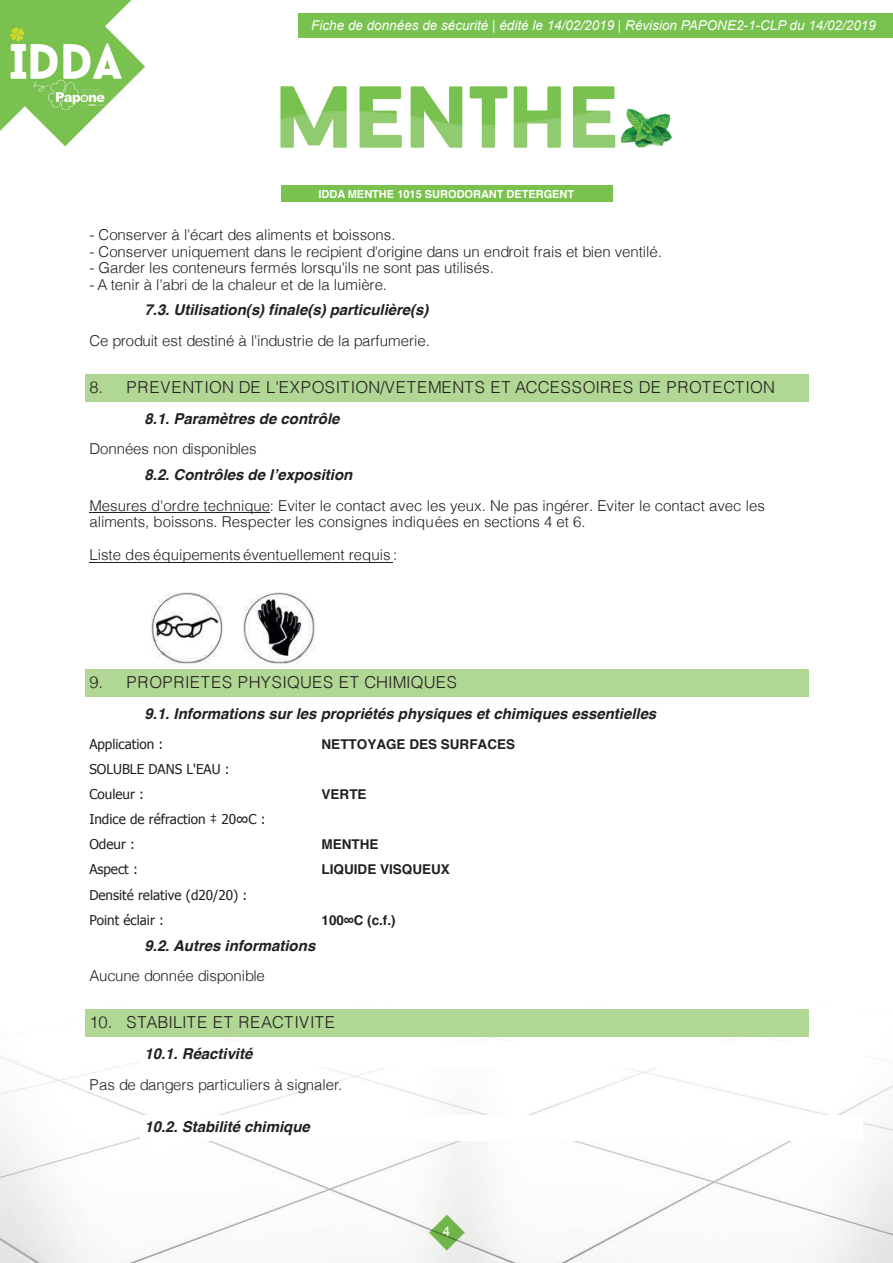
<style>
.page{position:relative;width:893px;height:1263px;background:#fff}
.page>*{position:absolute;margin:0;border:0;box-sizing:border-box;transform-origin:0 0}
.t1{font:300 16.5px "Helvetica";letter-spacing:.055em;color:#231f20}
.t2{font:300 16.5px "Helvetica";letter-spacing:.03em;color:#231f20}
.t3{font:300 16.5px "Helvetica";letter-spacing:.005em;color:#231f20}
.t4{font:300 15px/30.5px "Helvetica";color:#231f20}
.t5{font:italic 700 15px/30.6px "Helvetica";color:#231f20}
.t6{font:13.5px/25.2px "Tahoma";color:#231f20}
.t7{font:italic 13.5px "Arial";color:#fff}
.t8{font:700 13.5px "Helvetica";color:#231f20}
.t9{font:13.5px "Arial";color:#fff}
.t10{font:700 11.1px "Helvetica";color:#fff}
.s1{font-weight:300;font-style:normal}
.s2{font-weight:700;font-style:italic}
</style>
<div class="page">
<img style="left:0;top:1009px;width:893px;height:254px">
<div style="left:85px;top:375px;width:724px;height:27px;background:#b0d794"></div>
<hr style="left:89px;top:512px;width:181px;height:1px;background:#231f20">
<hr style="left:89px;top:562px;width:64px;height:1px;background:#231f20">
<hr style="left:162px;top:562px;width:81px;height:1px;background:#231f20">
<hr style="left:251px;top:562px;width:142px;height:1px;background:#231f20">
<img style="left:151px;top:592px;width:72px;height:71px">
<img style="left:244px;top:592px;width:71px;height:71px">
<div style="left:85px;top:669px;width:724px;height:27px;background:#b0d794"></div>
<div style="left:85px;top:1010px;width:724px;height:27px;background:#b0d794"></div>
<div style="left:140px;top:1042px;width:723px;height:26px;background:#fff"></div>
<div style="left:140px;top:1115px;width:723px;height:26px;background:#fff"></div>
<div style="left:281px;top:186px;width:331px;height:16px;background:#7ac24e"></div>
<img style="left:0;top:0;width:145px;height:147px">
<img style="left:280px;top:86px;width:393px;height:62px">
<img style="left:403px;top:1192px;width:87px;height:71px">
<div style="left:298px;top:13px;width:595px;height:25px;background:#78c250"></div>
<p class="t7" style="left:311px;top:17px;width:566px">Fiche de données de sécurité | édité le 14/02/2019 | Révision PAPONE2-1-CLP du 14/02/2019</p>
<p class="t10" style="left:319px;top:185px;width:257px">IDDA MENTHE 1015 SURODORANT DETERGENT</p>
<p class="t4" style="left:89px;top:218px;width:308px">- Conserver à l'écart des aliments et boissons.</p>
<p class="t4" style="left:89px;top:235px;width:574px">- Conserver uniquement dans le recipient d'origine dans un endroit frais et bien ventilé.</p>
<p class="t4" style="left:89px;top:252px;width:406px">- Garder les conteneurs fermés lorsqu'ils ne sont pas utilisés.</p>
<p class="t5" style="left:145px;top:272px;width:285px;line-height:25.8px;text-indent:-55px"><span class="s1">- A tenir à l'abri de la chaleur et de la lumière.<br></span>7.3. Utilisation(s) finale(s) particulière(s)</p>
<p class="t4" style="left:89px;top:324px;width:342px">Ce produit est destiné à l'industrie de la parfumerie.</p>
<p class="t1" style="left:89px;top:373px;width:687px">8. PREVENTION DE L'EXPOSITION/VETEMENTS ET ACCESSOIRES DE PROTECTION</p>
<p class="t5" style="left:89px;top:403px;width:252px;text-indent:55px">8.1. Paramètres de contrôle<br><span class="s1">Données non disponibles</span></p>
<p class="t4" style="left:89px;top:459px;width:677px;text-indent:55px"><span class="s2">8.2. Contrôles de lʼexposition<br></span>Mesures d'ordre technique : Eviter le contact avec les yeux. Ne pas ingérer. Eviter le contact avec les</p>
<p class="t4" style="left:89px;top:506px;width:498px">aliments, boissons. Respecter les consignes indiquées en sections 4 et 6.</p>
<p class="t4" style="left:89px;top:539px;width:310px">Liste des équipements éventuellement requis :</p>
<p class="t2" style="left:89px;top:668px;width:369px">9. PROPRIETES PHYSIQUES ET CHIMIQUES</p>
<p class="t5" style="left:145px;top:698px;width:513px">9.1. Informations sur les propriétés physiques et chimiques essentielles</p>
<p class="t6" style="left:89px;top:731px;width:75px">Application :</p>
<p class="t8" style="left:322px;top:733px;width:195px">NETTOYAGE DES SURFACES</p>
<p class="t6" style="left:89px;top:756px;width:142px">SOLUBLE DANS L'EAU :<br>Couleur :</p>
<p class="t8" style="left:322px;top:783px;width:47px">VERTE</p>
<p class="t6" style="left:89px;top:806px;width:178px">Indice de réfraction ‡ 20∞C :<br>Odeur :</p>
<p class="t8" style="left:322px;top:834px;width:58px">MENTHE</p>
<p class="t6" style="left:89px;top:856px;width:50px">Aspect :</p>
<p class="t8" style="left:322px;top:859px;width:130px">LIQUIDE VISQUEUX</p>
<p class="t6" style="left:89px;top:881px;width:159px">Densité relative (d20/20) :<br>Point éclair :</p>
<p class="t8" style="left:322px;top:909px;width:76px">100∞C (c.f.)</p>
<p class="t5" style="left:89px;top:930px;width:227px;text-indent:55px">9.2. Autres informations<br><span class="s1">Aucune donnée disponible</span></p>
<p class="t3" style="left:89px;top:1008px;width:247px">10. STABILITE ET REACTIVITE</p>
<p class="t4" style="left:89px;top:1037px;width:254px;text-indent:55px"><span class="s2">10.1. Réactivité<br></span>Pas de dangers particuliers à signaler.</p>
<p class="t5" style="left:145px;top:1111px;width:167px">10.2. Stabilité chimique</p>
<p class="t9" style="left:443px;top:1222px;width:9px">4</p>
</div>
